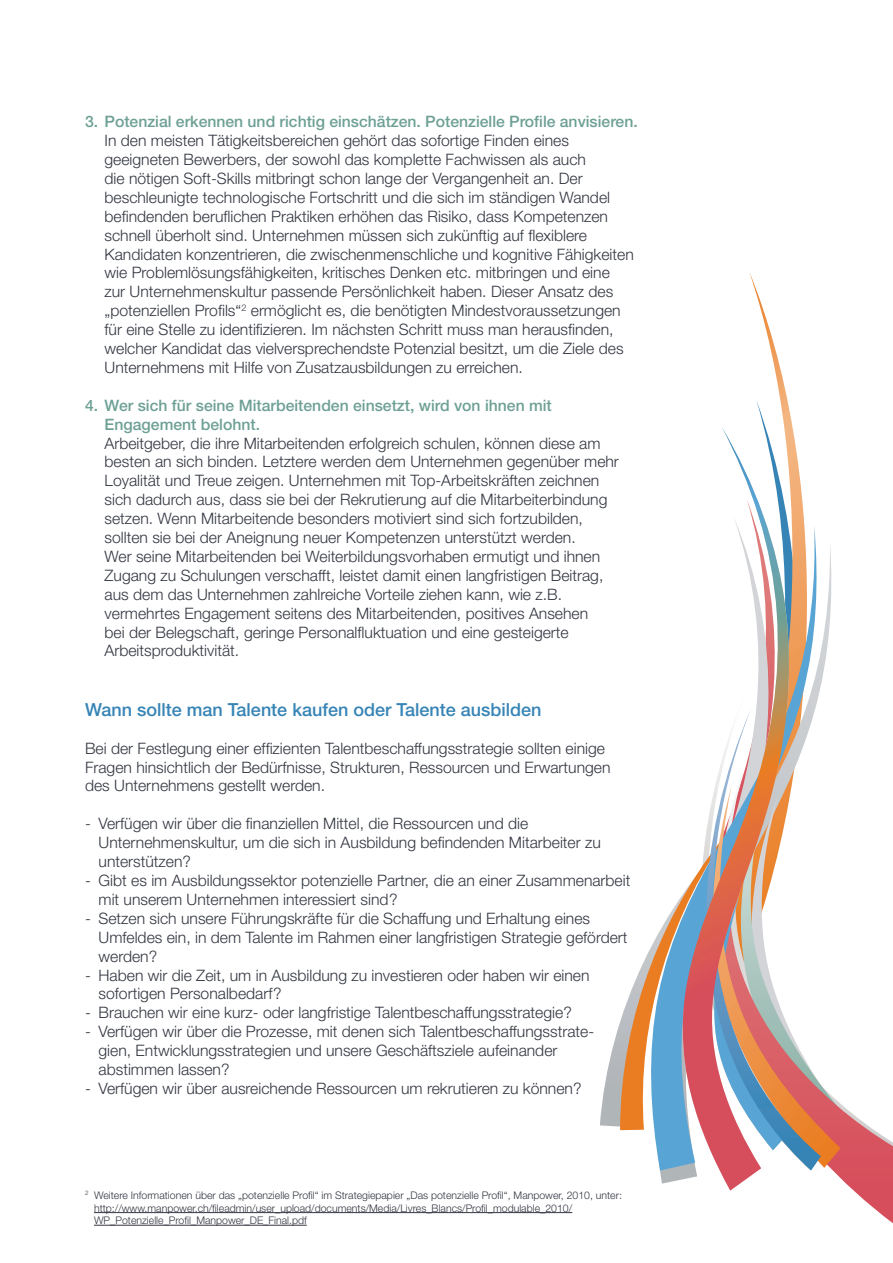
<style>
.page{position:relative;width:893px;height:1263px;background:#fff}
.page>*{position:absolute;margin:0;border:0;box-sizing:border-box;transform-origin:0 0}
.t1{font:500 18px "Helvetica Neue";color:#3684b6}
.t2{font:300 15.75px/18.9px "Helvetica Neue";color:#323640}
.t3{font:500 15.75px/18.9px "Helvetica Neue";color:#6ea095}
.t4{font:300 10.5px/12.6px "Helvetica Neue";color:#323640}
</style>
<div class="page">
<svg style="left:749px;top:272px;width:56px;height:253px"></svg>
<svg style="left:660px;top:546px;width:172px;height:637px"></svg>
<svg style="left:730px;top:1103px;width:163px;height:120px"></svg>
<svg style="left:656px;top:525px;width:163px;height:645px"></svg>
<svg style="left:600px;top:400px;width:200px;height:750px"></svg>
<svg style="left:821px;top:785px;width:19px;height:383px"></svg>
<svg style="left:794px;top:708px;width:27px;height:462px"></svg>
<svg style="left:683px;top:426px;width:111px;height:764px"></svg>
<hr style="left:94px;top:1212px;width:478px;height:1px;background:#323640">
<hr style="left:94px;top:1225px;width:213px;height:1px;background:#323640">
<p class="t3" style="left:85px;top:112px;width:554px">3. Potenzial erkennen und richtig einschätzen. Potenzielle Profile anvisieren.</p>
<p class="t2" style="left:105px;top:131px;width:531px">In den meisten Tätigkeitsbereichen gehört das sofortige Finden eines geeigneten Bewerbers, der sowohl das komplette Fachwissen als auch<br>die nötigen Soft-Skills mitbringt schon lange der Vergangenheit an. Der beschleunigte technologische Fortschritt und die sich im ständigen Wandel befindenden beruflichen Praktiken erhöhen das Risiko, dass Kompetenzen schnell überholt sind. Unternehmen müssen sich zukünftig auf flexiblere Kandidaten konzentrieren, die zwischenmenschliche und kognitive Fähigkeiten wie Problemlösungsfähigkeiten, kritisches Denken etc. mitbringen und eine zur Unternehmenskultur passende Persönlichkeit haben. Dieser Ansatz des „potenziellen Profils“<sup>2</sup> ermöglicht es, die benötigten Mindestvoraussetzungen für eine Stelle zu identifizieren. Im nächsten Schritt muss man herausfinden, welcher Kandidat das vielversprechendste Potenzial besitzt, um die Ziele des Unternehmens mit Hilfe von Zusatzausbildungen zu erreichen.</p>
<p class="t3" style="left:105px;top:395px;width:449px;text-indent:-20px">4. Wer sich für seine Mitarbeitenden einsetzt, wird von ihnen mit<br>Engagement belohnt.</p>
<p class="t2" style="left:105px;top:433px;width:516px">Arbeitgeber, die ihre Mitarbeitenden erfolgreich schulen, können diese am besten an sich binden. Letztere werden dem Unternehmen gegenüber mehr Loyalität und Treue zeigen. Unternehmen mit Top-Arbeitskräften zeichnen sich dadurch aus, dass sie bei der Rekrutierung auf die Mitarbeiterbindung setzen. Wenn Mitarbeitende besonders motiviert sind sich fortzubilden, sollten sie bei der Aneignung neuer Kompetenzen unterstützt werden.<br>Wer seine Mitarbeitenden bei Weiterbildungsvorhaben ermutigt und ihnen Zugang zu Schulungen verschafft, leistet damit einen langfristigen Beitrag, aus dem das Unternehmen zahlreiche Vorteile ziehen kann, wie z.B. vermehrtes Engagement seitens des Mitarbeitenden, positives Ansehen<br>bei der Belegschaft, geringe Personalfluktuation und eine gesteigerte Arbeitsproduktivität.</p>
<p class="t1" style="left:85px;top:699px;width:458px">Wann sollte man Talente kaufen oder Talente ausbilden</p>
<p class="t2" style="left:85px;top:738px;width:527px">Bei der Festlegung einer effizienten Talentbeschaffungsstrategie sollten einige<br>Fragen hinsichtlich der Bedürfnisse, Strukturen, Ressourcen und Erwartungen des Unternehmens gestellt werden.</p>
<p class="t2" style="left:99px;top:814px;width:504px;text-indent:-14px">- Verfügen wir über die finanziellen Mittel, die Ressourcen und die<br>Unternehmenskultur, um die sich in Ausbildung befindenden Mitarbeiter zu unterstützen?</p>
<p class="t2" style="left:99px;top:871px;width:533px;text-indent:-14px">- Gibt es im Ausbildungssektor potenzielle Partner, die an einer Zusammenarbeit mit unserem Unternehmen interessiert sind?</p>
<p class="t2" style="left:99px;top:908px;width:530px;text-indent:-14px">- Setzen sich unsere Führungskräfte für die Schaffung und Erhaltung eines<br>Umfeldes ein, in dem Talente im Rahmen einer langfristigen Strategie gefördert werden?</p>
<p class="t2" style="left:99px;top:965px;width:492px;text-indent:-14px">- Haben wir die Zeit, um in Ausbildung zu investieren oder haben wir einen sofortigen Personalbedarf?</p>
<p class="t2" style="left:85px;top:1003px;width:488px">- Brauchen wir eine kurz- oder langfristige Talentbeschaffungsstrategie?</p>
<p class="t2" style="left:99px;top:1022px;width:497px;text-indent:-14px">- Verfügen wir über die Prozesse, mit denen sich Talentbeschaffungsstrate&shy;gien, Entwicklungsstrategien und unsere Geschäftsziele aufeinander abstimmen lassen?</p>
<p class="t2" style="left:85px;top:1078px;width:498px">- Verfügen wir über ausreichende Ressourcen um rekrutieren zu können?</p>
<p class="t4" style="left:94px;top:1189px;width:529px;text-indent:-9px"><sup>2</sup> Weitere Informationen über das „potenzielle Profil“ im Strategiepapier „Das potenzielle Profil“, Manpower, 2010, unter: http://www.manpower.ch/fileadmin/user_upload/documents/Media/Livres_Blancs/Profil_modulable_2010/<br>WP_Potenzielle_Profil_Manpower_DE_Final.pdf</p>
</div>
